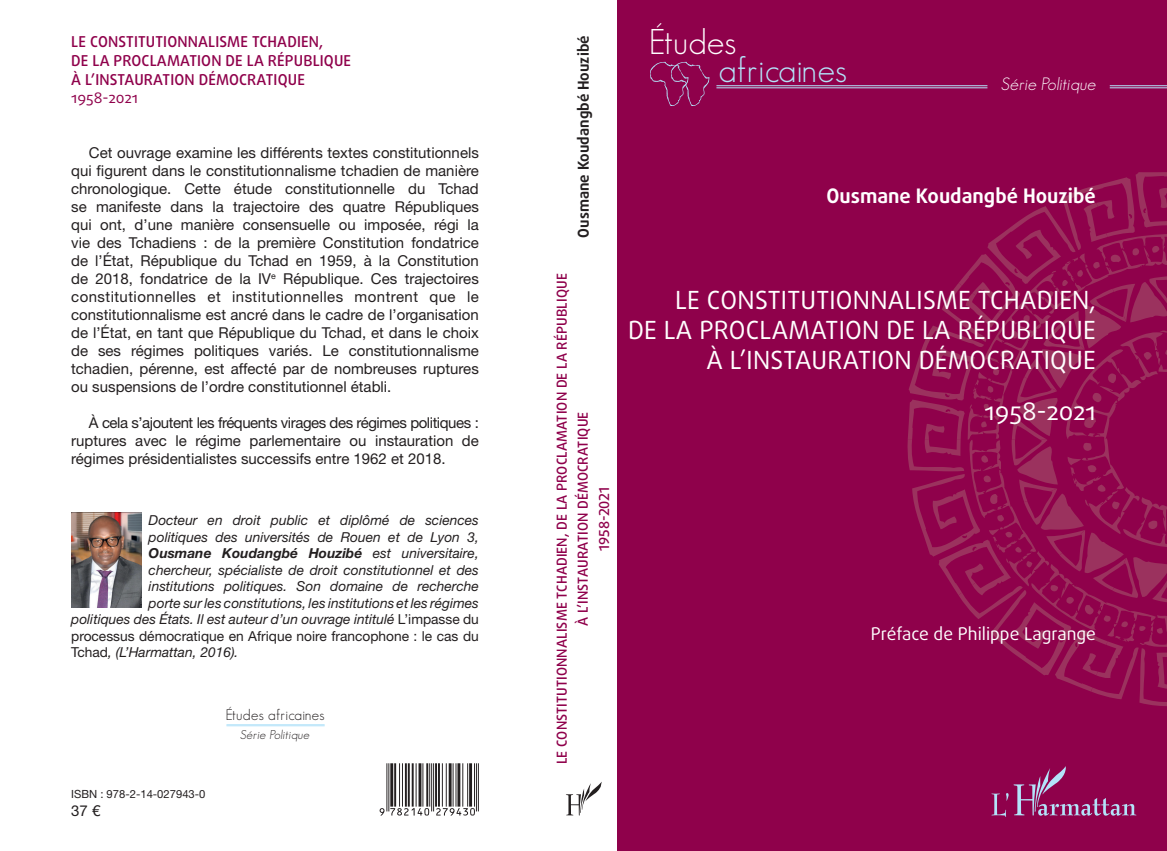
<style>
.page{position:relative;width:1167px;height:851px;background:#fff}
.page>*{position:absolute;margin:0;border:0;box-sizing:border-box;transform-origin:0 0}
.t1{font:300 35px "Geosans";letter-spacing:.01em;color:#b3e3f9}
.t2{font:300 35px "Geosans";letter-spacing:.01em;color:#fff}
.t3{font:25px/30px "Daxline Pro";letter-spacing:.01em;color:#fff;text-align:right}
.t4{font:700 20px "Daxline Pro";color:#fff}
.t5{font:17.5px "Daxline Pro";color:#fff}
.t6{font:italic 300 17.5px "Geosans";letter-spacing:.01em;color:#fff}
.t7{font:15px/18px "Helvetica Neue LT Std";color:#231f20;text-align:justify}
.t8{font:500 15px/18.8px "Daxline Pro";letter-spacing:.01em;color:#8f014b}
.t9{font:700 15px "Daxline Pro";color:#231f20}
.t10{font:300 15px "Geosans";letter-spacing:.02em;color:#231f20}
.t11{font:15px "Daxline Pro";color:#8f014b}
.t12{font:italic 13.75px "Helvetica Neue LT Std";color:#231f20}
.t13{font:500 13.75px/21.2px "Daxline Pro";letter-spacing:.01em;color:#8f014b;text-align:center}
.t14{font:13.75px "Helvetica Neue LT Std";color:#231f20}
.t15{font:italic 700 13.75px "Helvetica Neue LT Std";color:#231f20}
.t16{font:italic 300 12.5px "Geosans";letter-spacing:.02em;color:#231f20}
.t17{font:11.25px "Helvetica Neue LT Std";color:#231f20}
.s1{font-weight:400}
.s2{font-style:normal}
</style>
<div class="page">
<div style="left:617px;top:0;width:549px;height:850px;background:#8f014b"></div>
<svg style="left:991px;top:766px;width:145px;height:50px"></svg>
<svg style="left:907px;top:172px;width:259px;height:534px"></svg>
<svg style="left:380px;top:763px;width:99px;height:53px"></svg>
<svg style="left:566px;top:782px;width:36px;height:33px"></svg>
<svg style="left:650px;top:62px;width:59px;height:44px"></svg>
<hr style="left:716px;top:85px;width:271px;height:1px;background:#b3e3f9">
<hr style="left:716px;top:88px;width:271px;height:1px;background:#b3e3f9">
<hr style="left:1109px;top:85px;width:57px;height:1px;background:#b3e3f9">
<hr style="left:1109px;top:88px;width:57px;height:1px;background:#b3e3f9">
<hr style="left:226px;top:724px;width:99px;height:1px;background:#b3e3f9">
<hr style="left:226px;top:725px;width:99px;height:1px;background:#b3e3f9">
<hr style="left:478px;top:763px;width:1px;height:48px;background:#231f20">
<hr style="left:476px;top:763px;width:1px;height:48px;background:#231f20">
<hr style="left:474px;top:763px;width:1px;height:43px;background:#231f20">
<hr style="left:469px;top:763px;width:3px;height:43px;background:#231f20">
<hr style="left:467px;top:763px;width:1px;height:43px;background:#231f20">
<hr style="left:462px;top:763px;width:1px;height:43px;background:#231f20">
<hr style="left:457px;top:763px;width:3px;height:43px;background:#231f20">
<hr style="left:455px;top:763px;width:1px;height:43px;background:#231f20">
<hr style="left:452px;top:763px;width:1px;height:43px;background:#231f20">
<hr style="left:448px;top:763px;width:3px;height:43px;background:#231f20">
<hr style="left:446px;top:763px;width:1px;height:43px;background:#231f20">
<hr style="left:442px;top:763px;width:1px;height:43px;background:#231f20">
<hr style="left:438px;top:763px;width:2px;height:43px;background:#231f20">
<hr style="left:435px;top:763px;width:2px;height:43px;background:#231f20">
<hr style="left:433px;top:763px;width:1px;height:48px;background:#231f20">
<hr style="left:431px;top:763px;width:1px;height:48px;background:#231f20">
<hr style="left:429px;top:763px;width:1px;height:43px;background:#231f20">
<hr style="left:426px;top:763px;width:2px;height:43px;background:#231f20">
<hr style="left:422px;top:763px;width:1px;height:43px;background:#231f20">
<hr style="left:418px;top:763px;width:3px;height:43px;background:#231f20">
<hr style="left:415px;top:763px;width:1px;height:43px;background:#231f20">
<hr style="left:412px;top:763px;width:1px;height:43px;background:#231f20">
<hr style="left:408px;top:763px;width:2px;height:43px;background:#231f20">
<hr style="left:405px;top:763px;width:2px;height:43px;background:#231f20">
<hr style="left:402px;top:763px;width:1px;height:43px;background:#231f20">
<hr style="left:399px;top:763px;width:1px;height:43px;background:#231f20">
<hr style="left:394px;top:763px;width:2px;height:43px;background:#231f20">
<hr style="left:390px;top:763px;width:3px;height:43px;background:#231f20">
<hr style="left:388px;top:763px;width:1px;height:48px;background:#231f20">
<hr style="left:386px;top:763px;width:1px;height:48px;background:#231f20">
<svg style="left:379px;top:808px;width:96px;height:7px"></svg>
<img style="left:71px;top:512px;width:70px;height:95px">
<p class="t8" style="left:71px;top:32px;width:281px">LE CONSTITUTIONNALISME TCHADIEN,<br>DE LA PROCLAMATION DE LA RÉPUBLIQUE<br>À L’INSTAURATION DÉMOCRATIQUE</p>
<p class="t11" style="left:71px;top:88px;width:68px">1958-2021</p>
<p class="t7" style="left:71px;top:143px;width:409px;text-indent:18px">Cet ouvrage examine les différents textes constitutionnels qui gurent dans le constitutionnalisme tchadien de manière chronologique. Cette étude constitutionnelle du Tchad se manifeste dans la trajectoire des quatre Républiques qui ont, d’une manière consensuelle ou imposée, régi la vie des Tchadiens : de la première Constitution fondatrice de l’État, République du Tchad en 1959, à la Constitution de 2018, fondatrice de la IV<sup>e</sup> République. Ces trajectoires constitutionnelles et institutionnelles montrent que le constitutionnalisme est ancré dans le cadre de l’organisation de l’État, en tant que République du Tchad, et dans le choix de ses régimes politiques variés. Le constitutionnalisme tchadien, pérenne, est affecté par de nombreuses ruptures ou suspensions de l’ordre constitutionnel établi.</p>
<p class="t7" style="left:71px;top:413px;width:409px;text-indent:18px">À cela s’ajoutent les fréquents virages des régimes politiques : ruptures avec le régime parlementaire ou instauration de régimes présidentialistes successifs entre 1962 et 2018.</p>
<p class="t12" style="left:149px;top:512px;width:332px">Docteur en droit public et diplômé de sciences</p>
<p class="t12" style="left:149px;top:528px;width:332px">politiques des universités de Rouen et de Lyon 3,</p>
<p class="t15" style="left:149px;top:544px;width:332px">Ousmane Koudangbé Houzibé <span class="s1">est universitaire,</span></p>
<p class="t12" style="left:149px;top:561px;width:332px">chercheur, spécialiste de droit constitutionnel et des</p>
<p class="t12" style="left:149px;top:578px;width:332px">institutions politiques. Son domaine de recherche</p>
<p class="t12" style="left:149px;top:594px;width:332px">porte sur les constitutions, les institutions et les régimes</p>
<p class="t12" style="left:71px;top:611px;width:409px">politiques des États. Il est auteur d’un ouvrage intitulé <span class="s2">L’impasse du</span></p>
<p class="t14" style="left:71px;top:627px;width:409px">processus démocratique en Afrique noire francophone : le cas du</p>
<p class="t12" style="left:71px;top:644px;width:169px"><span class="s2">Tchad</span>, (L’Harmattan, 2016).</p>
<p class="t17" style="left:71px;top:786px;width:136px">ISBN : 978-2-14-027943-0</p>
<p class="t7" style="left:71px;top:800px;width:31px">37 €</p>
<p class="t10" style="left:226px;top:706px;width:100px">Études africaines</p>
<p class="t16" style="left:240px;top:727px;width:71px">Série Politique</p>
<p class="t9" style="left:573px;top:237px;width:204px;rotate:-90deg">Ousmane Koudangbé Houzibé</p>
<p class="t13" style="left:551px;top:764px;width:492px;rotate:-90deg">LE CONSTITUTIONNALISME TCHADIEN, DE LA PROCLAMATION DE LA RÉPUBLIQUE<br>À L’INSTAURATION DÉMOCRATIQUE<br>1958-2021</p>
<h1 class="t2" style="left:649px;top:22px;width:88px">Études</h1>
<h1 class="t1" style="left:718px;top:50px;width:130px">africaines</h1>
<p class="t6" style="left:1001px;top:74px;width:96px">Série Politique</p>
<h3 class="t4" style="left:826px;top:183px;width:271px">Ousmane Koudangbé Houzibé</h3>
<h2 class="t3" style="left:628px;top:285px;width:469px">LE CONSTITUTIONNALISME TCHADIEN,<br>DE LA PROCLAMATION DE LA RÉPUBLIQUE<br>À L’INSTAURATION DÉMOCRATIQUE</h2>
<h2 class="t3" style="left:984px;top:396px;width:113px">1958-2021</h2>
<p class="t5" style="left:871px;top:622px;width:226px">Préface de Philippe Lagrange</p>
</div>
